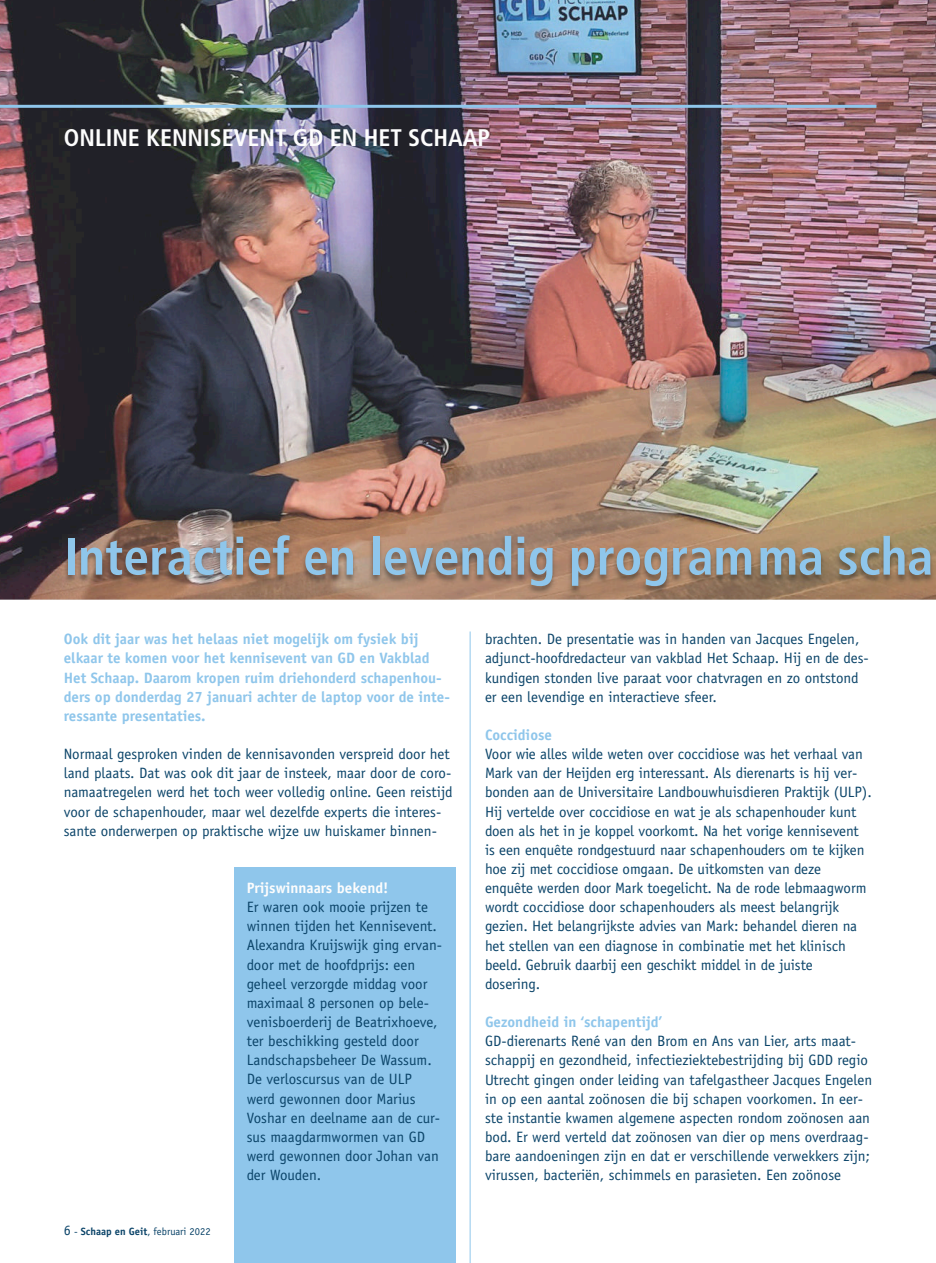
<style>
.page{position:relative;width:936px;height:1263px;background:#fff}
.page>*{position:absolute;margin:0;border:0;box-sizing:border-box;transform-origin:0 0}
.t1{font:700 condensed 51.75px "Frutiger LT Std";color:#8fc6eb}
.t2{font:700 condensed 24px "Frutiger LT Std";color:#fdfdfd}
.t3{font:15px/19.2px "Officina Sans Std";color:#0b4469}
.t4{font:700 15px/19.2px "Officina Sans Std";color:#8fc6eb}
.t5{font:700 15px "Officina Sans Std";color:#fdfdfd}
.t6{font:10.5px "Officina Sans Std";color:#0b4469}
.s1{font-size:14.25px}
.s2{font-weight:700}
</style>
<div class="page">
<img style="left:0;top:0;width:935px;height:600px">
<hr style="left:470px;top:631px;width:1px;height:632px;background:#8fc6eb">
<hr style="left:0;top:105px;width:876px;height:3px;background:#8fc6eb">
<div style="left:234px;top:867px;width:221px;height:396px;background:#8fc6eb"></div>
<img style="left:63px;top:535px;width:872px;height:60px">
<h2 class="t2" style="left:64px;top:123px;width:427px">ONLINE KENNISEVENT GD EN HET SCHAAP</h2>
<h1 class="t1" style="left:64px;top:526px;width:871px">Interactief en levendig programma scha</h1>
<p class="t4" style="left:64px;top:629px;width:387px">Ook dit jaar was het helaas niet mogelijk om fysiek bij elkaar te komen voor het kennisevent van GD en Vakblad Het Schaap. Daarom kropen ruim driehonderd schapenhou&shy;ders op donderdag 27 januari achter de laptop voor de inte&shy;ressante presentaties.</p>
<p class="t3" style="left:64px;top:744px;width:390px">Normaal gesproken vinden de kennisavonden verspreid door het land plaats. Dat was ook dit jaar de insteek, maar door de coro&shy;namaatregelen werd het toch weer volledig online. Geen reistijd voor de schapenhouder, maar wel dezelfde experts die interes&shy;sante onderwerpen op praktische wijze uw huiskamer binnen-</p>
<p class="t6" style="left:64px;top:1225px;width:148px"><span class="s1">6</span> - <span class="s2">Schaap en Geit</span>, februari 2022</p>
<p class="t5" style="left:247px;top:878px;width:143px">Prijswinnaars bekend!</p>
<p class="t3" style="left:247px;top:897px;width:197px">Er waren ook mooie prijzen te winnen tijden het Kennisevent.<br>Alexandra Kruijswijk ging ervan&shy;door met de hoofdprijs: een geheel verzorgde middag voor maximaal 8 personen op bele&shy;venisboerderij de Beatrix hoeve, ter beschikking gesteld door<br>Landschapsbeheer De Wassum.<br>De verloscursus van de ULP werd gewonnen door Marius<br>Voshar en deelname aan de cur&shy;sus maagdarmwormen van GD werd gewonnen door Johan van der Wouden.</p>
<p class="t3" style="left:485px;top:630px;width:385px">brachten. De presentatie was in handen van Jacques Engelen, adjunct-hoofdredacteur van vakblad Het Schaap. Hij en de des&shy;kundigen stonden live paraat voor chatvragen en zo ontstond er een levendige en interactieve sfeer.</p>
<p class="t4" style="left:485px;top:725px;width:68px">Coccidiose</p>
<p class="t3" style="left:485px;top:744px;width:388px">Voor wie alles wilde weten over coccidiose was het verhaal van Mark van der Heijden erg interessant. Als dierenarts is hij ver&shy;bonden aan de Universitaire Landbouwhuisdieren Praktijk (ULP).<br>Hij vertelde over coccidiose en wat je als schapenhouder kunt doen als het in je koppel voorkomt. Na het vorige kennis event is een enquête rondgestuurd naar schapenhouders om te kijken hoe zij met coccidiose omgaan. De uitkomsten van deze enquête werden door Mark toegelicht. Na de rode lebmaagworm wordt coccidiose door schapenhouders als meest belangrijk gezien. Het belangrijkste advies van Mark: behandel dieren na het stellen van een diagnose in combinatie met het klinisch beeld. Gebruik daarbij een geschikt middel in de juiste dosering.</p>
<p class="t4" style="left:485px;top:1012px;width:178px">Gezondheid in ‘schapentijd’</p>
<p class="t3" style="left:485px;top:1031px;width:388px">GD-dierenarts René van den Brom en Ans van Lier, arts maat&shy;schappij en gezondheid, infectieziektebestrijding bij GDD regio Utrecht gingen onder leiding van tafelgastheer Jacques Engelen in op een aantal zoönosen die bij schapen voorkomen. In eer&shy;ste instantie kwamen algemene aspecten rondom zoönosen aan bod. Er werd verteld dat zoönosen van dier op mens overdraag&shy;bare aandoeningen zijn en dat er verschillende verwekkers zijn; virussen, bacteriën, schimmels en parasieten. Een zoönose</p>
</div>
